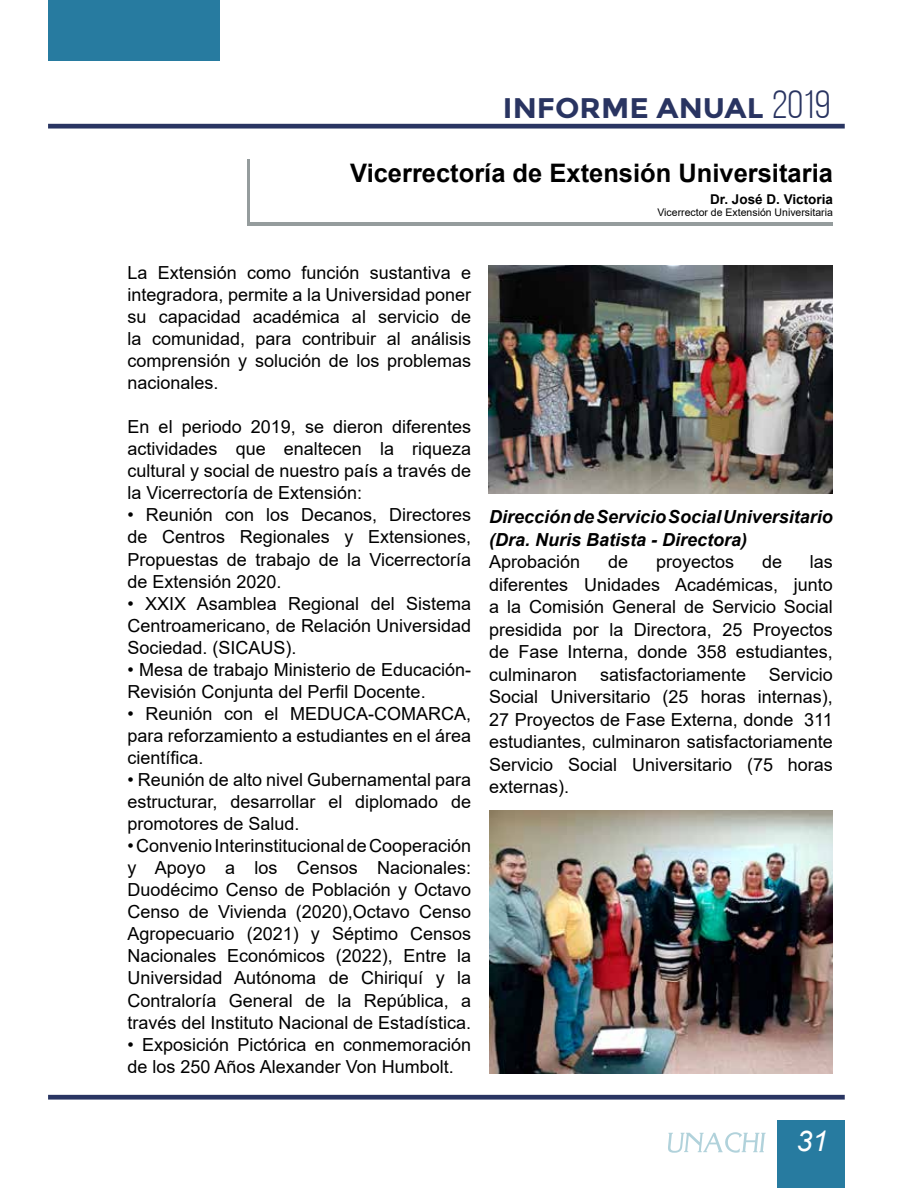
<style>
.page{position:relative;width:918px;height:1188px;background:#fff}
.page>*{position:absolute;margin:0;border:0;box-sizing:border-box;transform-origin:0 0}
.t1{font:italic 28.5px "Arial";color:#fff}
.t2{font:700 28.35px "Montserrat";color:#293461;scale:1.04 1}
.t3{font:700 25.5px "Arial";color:#000}
.t4{font:18px/22px "Arial";color:#000;text-align:justify}
.t5{font:italic 700 18px/22.5px "Arial";color:#000}
.t6{font:700 13.5px "Arial";color:#000}
.t7{font:10.5px "Arial";color:#000}
.s1{font-family:"Bebas Neue";font-weight:400;font-size:39.45px}
</style>
<div class="page">
<div style="left:778px;top:1120px;width:67px;height:68px;background:#277ba0"></div>
<div style="left:48px;top:0;width:172px;height:61px;background:#277ba0"></div>
<hr style="left:48px;top:124px;width:797px;height:4px;background:#293562">
<div style="left:48px;top:1095px;width:797px;height:5px;background:#293562"></div>
<svg style="left:668px;top:1132px;width:98px;height:21px"></svg>
<hr style="left:247px;top:159px;width:3px;height:65px;background:#959c9d">
<hr style="left:247px;top:222px;width:586px;height:3px;background:#959c9d">
<img style="left:489px;top:266px;width:344px;height:227px">
<img style="left:489px;top:811px;width:344px;height:263px">
<h2 class="t2" style="left:503px;top:91px;width:317px">INFORME ANUAL <span class="s1">2019</span></h2>
<h3 class="t3" style="left:350px;top:155px;width:484px">Vicerrectoría de Extensión Universitaria</h3>
<p class="t6" style="left:710px;top:189px;width:124px">Dr. José D. Victoria</p>
<p class="t7" style="left:657px;top:205px;width:177px">Vicerrector de Extensión Universitaria</p>
<p class="t4" style="left:128px;top:261px;width:345px">La Extensión como función sustantiva e integradora, permite a la Universidad poner su capacidad académica al servicio de la comunidad, para contribuir al análisis comprensión y solución de los problemas nacionales.</p>
<p class="t4" style="left:128px;top:416px;width:345px">En el periodo 2019, se dieron diferentes actividades que enaltecen la riqueza cultural y social de nuestro país a través de la Vicerrectoría de Extensión:</p>
<p class="t4" style="left:128px;top:504px;width:345px">• Reunión con los Decanos, Directores de Centros Regionales y Extensiones, Propuestas de trabajo de la Vicerrectoría de Extensión 2020.</p>
<p class="t4" style="left:128px;top:592px;width:345px">• XXIX Asamblea Regional del Sistema Centroamericano, de Relación Universidad Sociedad. (SICAUS).</p>
<p class="t4" style="left:128px;top:658px;width:345px">• Mesa de trabajo Ministerio de Educación-<br>Revisión Conjunta del Perfil Docente.</p>
<p class="t4" style="left:128px;top:702px;width:345px">• Reunión con el MEDUCA-COMARCA, para reforzamiento a estudiantes en el área científica.</p>
<p class="t4" style="left:128px;top:769px;width:345px">• Reunión de alto nivel Gubernamental para estructurar, desarrollar el diplomado de promotores de Salud.</p>
<p class="t4" style="left:128px;top:835px;width:345px">• Convenio Interinstitucional de Cooperación y Apoyo a los Censos Nacionales:<br>Duodécimo Censo de Población y Octavo Censo de Vivienda (2020),Octavo Censo Agropecuario (2021) y Séptimo Censos Nacionales Económicos (2022), Entre la Universidad Autónoma de Chiriquí y la Contraloría General de la República, a través del Instituto Nacional de Estadística.</p>
<p class="t4" style="left:128px;top:1033px;width:345px">• Exposición Pictórica en conmemoración de los 250 Años Alexander Von Humbolt.</p>
<p class="t5" style="left:489px;top:506px;width:345px">Dirección de Servicio Social Universitario (Dra. Nuris Batista - Directora)</p>
<p class="t4" style="left:489px;top:551px;width:93px">Aprobación</p>
<p class="t4" style="left:608px;top:551px;width:22px">de</p>
<p class="t4" style="left:656px;top:551px;width:80px">proyectos</p>
<p class="t4" style="left:762px;top:551px;width:22px">de</p>
<p class="t4" style="left:489px;top:551px;width:345px;line-height:22.5px;text-indent:321px">las diferentes Unidades Académicas, junto a la Comisión General de Servicio Social presidida por la Directora, 25 Proyectos de Fase Interna, donde 358 estudiantes, culminaron</p>
<p class="t4" style="left:489px;top:663px;width:345px;line-height:22.5px;text-indent:280px">Servicio Social Universitario (25 horas internas), 27 Proyectos de Fase Externa, donde 311 estudiantes, culminaron satisfactoriamente Servicio Social Universitario (75 horas externas).</p>
<p class="t4" style="left:600px;top:663px;width:148px">satisfactoriamente</p>
<h1 class="t1" style="left:796px;top:1123px;width:33px">31</h1>
</div>
